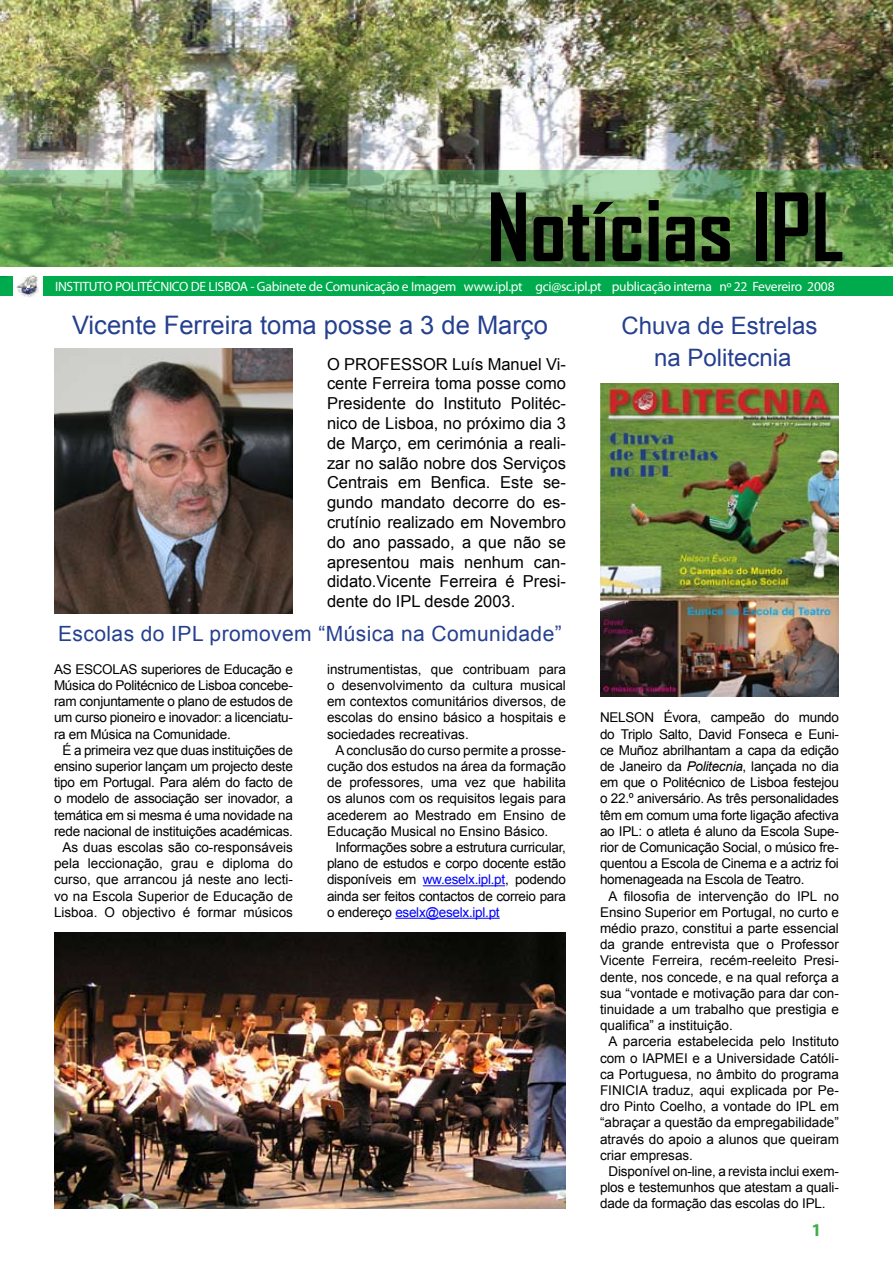
<style>
.page{position:relative;width:893px;height:1263px;background:#fff}
.page>*{position:absolute;margin:0;border:0;box-sizing:border-box;transform-origin:0 0}
.t1{font:700 90px "Agency FB";color:#000}
.t2{font:25.5px "Arial";color:#25408f}
.t3{font:24px/32.4px "Arial";color:#25408f;text-align:center}
.t4{font:21px "Arial";letter-spacing:.02em;color:#25408f}
.t5{font:700 18px "Myriad Pro";color:#41ad49}
.t6{font:16.5px/19.8px "Arial";color:#000;text-align:justify}
.t7{font:13.5px/16.2px "Arial";letter-spacing:-.01em;color:#000;text-align:justify}
.t8{font:13.5px "Myriad Pro";letter-spacing:-.02em;color:#fff}
.s1{color:#00f}
.s2{font-style:italic}
</style>
<div class="page">
<div style="left:0;top:276px;width:893px;height:19px;background:#00ab4e"></div>
<img style="left:0;top:276px;width:424px;height:19px">
<img style="left:14px;top:275px;width:29px;height:23px">
<img style="left:0;top:0;width:893px;height:267px">
<svg style="left:0;top:170px;width:893px;height:96px;background:#609355"></svg>
<hr style="left:423px;top:885px;width:82px;height:1px;background:#00f">
<hr style="left:395px;top:918px;width:105px;height:1px;background:#00f">
<img style="left:54px;top:932px;width:512px;height:277px">
<img style="left:54px;top:349px;width:239px;height:264px">
<img style="left:600px;top:384px;width:239px;height:313px">
<h1 class="t1" style="left:487px;top:171px;width:359px">Notícias IPL</h1>
<p class="t8" style="left:55px;top:278px;width:781px">INSTITUTO POLITÉCNICO DE LISBOA - Gabinete de Comunicação e Imagem www.ipl.pt gci@sc.ipl.pt publicação interna nº 22 Fevereiro 2008</p>
<h2 class="t2" style="left:72px;top:308px;width:477px">Vicente Ferreira toma posse a 3 de Março</h2>
<h3 class="t3" style="left:621px;top:309px;width:198px">Chuva de Estrelas na Politecnia</h3>
<p class="t6" style="left:327px;top:354px;width:240px">O PROFESSOR Luís Manuel Vi&shy;cente Ferreira toma posse como Presidente do Instituto Politéc&shy;nico de Lisboa, no próximo dia 3 de Março, em cerimónia a reali&shy;zar no salão nobre dos Serviços Centrais em Benfica. Este se&shy;gundo mandato decorre do es&shy;crutínio realizado em Novembro do ano passado, a que não se apresentou mais nenhum can&shy;didato.Vicente Ferreira é Presi&shy;dente do IPL desde 2003.</p>
<h3 class="t4" style="left:58px;top:620px;width:505px">Escolas do IPL promovem “Música na Comunidade”</h3>
<p class="t7" style="left:54px;top:661px;width:240px">AS ESCOLAS superiores de Educação e Música do Politécnico de Lisboa concebe&shy;ram conjuntamente o plano de estudos de um curso pioneiro e inovador: a licenciatu&shy;ra em Música na Comunidade.</p>
<p class="t7" style="left:54px;top:742px;width:240px;text-align:right">É a primeira vez que duas instituições de ensino superior lançam um projecto deste tipo em Portugal. Para além do facto de o modelo de associação ser inovador, a temática em si mesma é uma novidade na rede nacional de instituições académicas.<br>As duas escolas são co-responsáveis pela leccionação, grau e diploma do curso, que arrancou já neste ano lecti&shy;vo na Escola Superior de Educação de Lisboa. O objectivo é formar músicos</p>
<p class="t7" style="left:327px;top:661px;width:240px">instrumentistas, que contribuam para o desenvolvimento da cultura musical em contextos comunitários diversos, de escolas do ensino básico a hospitais e sociedades recreativas.</p>
<p class="t7" style="left:327px;top:742px;width:240px;text-indent:9px">A conclusão do curso permite a prosse&shy;cução dos estudos na área da formação de professores, uma vez que habilita os alunos com os requisitos legais para acederem ao Mestrado em Ensino de Educação Musical no Ensino Básico.</p>
<p class="t7" style="left:327px;top:839px;width:240px;text-indent:9px">Informações sobre a estrutura curricular, plano de estudos e corpo docente estão disponíveis em <span class="s1">ww.eselx.ipl.pt</span>, podendo ainda ser feitos contactos de correio para o endereço <span class="s1">eselx@eselx.ipl.pt</span></p>
<p class="t7" style="left:600px;top:710px;width:240px">NELSON Évora, campeão do mundo do Triplo Salto, David Fonseca e Euni&shy;ce Muñoz abrilhantam a capa da edição de Janeiro da <span class="s2">Politecnia</span>, lançada no dia em que o Politécnico de Lisboa festejou o 22.º aniversário. As três personalidades têm em comum uma forte ligação afectiva ao IPL: o atleta é aluno da Escola Supe&shy;rior de Comunicação Social, o músico fre&shy;quentou a Escola de Cinema e a actriz foi homenageada na Escola de Teatro.</p>
<p class="t7" style="left:600px;top:888px;width:240px;text-indent:9px">A filosofia de intervenção do IPL no Ensino Superior em Portugal, no curto e médio prazo, constitui a parte essencial da grande entrevista que o Professor Vicente Ferreira, recém-reeleito Presi&shy;dente, nos concede, e na qual reforça a sua “vontade e motivação para dar con&shy;tinuidade a um trabalho que prestigia e qualifica” a instituição.</p>
<p class="t7" style="left:600px;top:1034px;width:240px;text-indent:9px">A parceria estabelecida pelo Instituto com o IAPMEI e a Universidade Católi&shy;ca Portuguesa, no âmbito do programa FINICIA traduz, aqui explicada por Pe&shy;dro Pinto Coelho, a vontade do IPL em “abraçar a questão da empregabilidade” através do apoio a alunos que queiram criar empresas.</p>
<p class="t7" style="left:600px;top:1163px;width:240px;text-indent:9px">Disponível on-line, a revista inclui exem&shy;plos e testemunhos que atestam a quali&shy;dade da formação das escolas do IPL.</p>
<h3 class="t5" style="left:812px;top:1218px;width:11px">1</h3>
</div>
